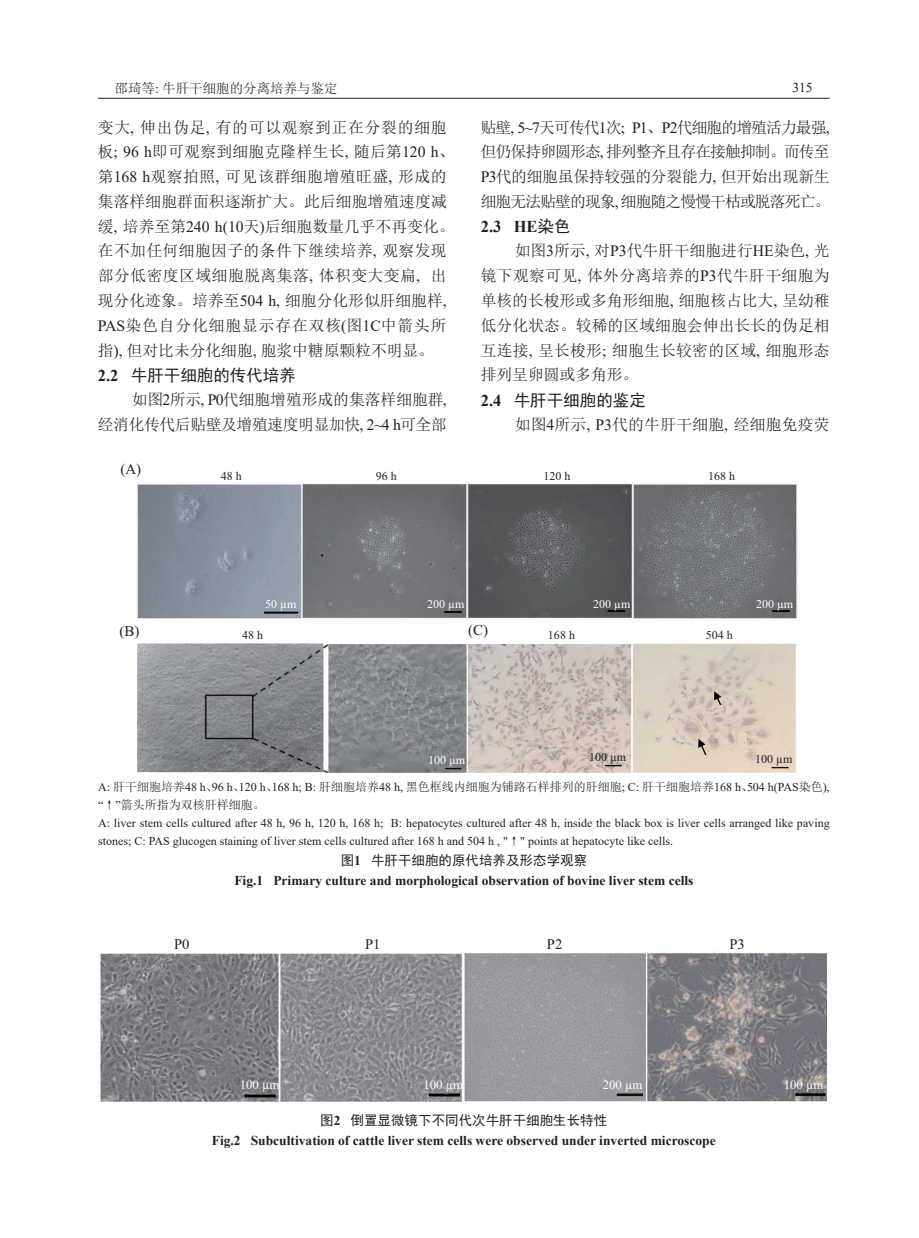
<style>
.page{position:relative;width:919px;height:1238px;background:#fff}
.page>*{position:absolute;margin:0;border:0;box-sizing:border-box;transform-origin:0 0}
.标题2{font:16.5px "Sim Hei";color:#231f20}
.标题2-2{font:700 16.5px "Times New Roman";color:#231f20}
.正文{font:15.75px/24.8px "Sim Sun";letter-spacing:.005em;color:#231f20;text-align:justify}
.正文-2{font:15.75px/24.8px "Sim Sun";letter-spacing:.03em;color:#231f20}
.正文-3{font:15.75px/24.8px "Sim Sun";letter-spacing:-.02em;color:#231f20;text-align:right}
.t1{font:15px "Times New Roman";color:#231f20}
.t2{font:14.7px "Times New Roman";color:#231f20}
.表头_图题{font:700 13.5px "Times New Roman";color:#231f20}
.表头_图题-2{font:13.5px "Sim Hei";color:#231f20}
.t3{font:13.5px "Sim Sun";color:#231f20}
.t4{font:13.5px "Times New Roman";color:#231f20}
.t5{font:12.75px "Times New Roman";color:#fff}
.表格_图注{font:12px/18px "Times New Roman";color:#231f20}
.表格_图注-2{font:12px/18px "Sim Sun";color:#231f20}
.t6{font:12px "Times New Roman";color:#fff}
.s1{font-family:"Times New Roman"}
.s2{font-family:"Times New Roman";font-weight:700}
.s3{font-family:"Sim Hei";font-weight:400}
.s4{font-family:"Sim Sun"}
</style>
<div class="page">
<hr style="left:98px;top:98px;width:731px;height:1px;background:#231f20">
<img style="left:137px;top:483px;width:660px;height:289px">
<img style="left:100px;top:953px;width:726px;height:148px">
<p class="t3" style="left:114px;top:81px;width:225px">邵琦等<span class="s1">:</span> 牛肝干细胞的分离培养与鉴定</p>
<p class="t4" style="left:792px;top:78px;width:22px">315</p>
<p class="正文-2" style="left:98px;top:115px;width:358px">变大<span class="s1">,</span> 伸出伪足<span class="s1">,</span> 有的可以观察到正在分裂的细胞板<span class="s1">; 96 h</span>即可观察到细胞克隆样生长<span class="s1">,</span> 随后第<span class="s1">120 h</span>、第<span class="s1">168 h</span>观察拍照<span class="s1">,</span> 可见该群细胞增殖旺盛<span class="s1">,</span> 形成的集落样细胞群面积逐渐扩大。此后细胞增殖速度减缓<span class="s1">,</span> 培养至第<span class="s1">240 h(10</span>天<span class="s1">)</span>后细胞数量几乎不再变化。在不加任何细胞因子的条件下继续培养<span class="s1">,</span> 观察发现部分低密度区域细胞脱离集落<span class="s1">,</span> 体积变大变扁<span class="s1">,</span> 出现分化迹象。培养至<span class="s1">504 h,</span> 细胞分化形似肝细胞样<span class="s1">,<br>PAS</span>染色自分化细胞显示存在双核<span class="s1">(</span>图<span class="s1">1C</span>中箭头所指<span class="s1">),</span> 但对比未分化细胞<span class="s1">,</span> 胞浆中糖原颗粒不明显。</p>
<p class="标题2" style="left:98px;top:367px;width:199px"><span class="s2">2.2</span> 牛肝干细胞的传代培养</p>
<p class="正文-3" style="left:98px;top:387px;width:350px">如图<span class="s1">2</span>所示<span class="s1">, P0</span>代细胞增殖形成的集落样细胞群<span class="s1">,<br></span>经消化传代后贴壁及增殖速度明显加快<span class="s1">, 2~4 h</span>可全部</p>
<p class="正文" style="left:480px;top:115px;width:351px">贴壁<span class="s1">, 5~7</span>天可传代<span class="s1">1</span>次<span class="s1">; P1</span>、<span class="s1">P2</span>代细胞的增殖活力最强<span class="s1">,</span>但仍保持卵圆形态<span class="s1">,</span> 排列整齐且存在接触抑制。而传至<span class="s1">P3</span>代的细胞虽保持较强的分裂能力<span class="s1">,</span> 但开始出现新生细胞无法贴壁的现象<span class="s1">,</span> 细胞随之慢慢干枯或脱落死亡。</p>
<p class="标题2-2" style="left:480px;top:215px;width:91px">2.3 HE<span class="s3">染色</span></p>
<p class="正文" style="left:480px;top:238px;width:350px;text-indent:34px">如图<span class="s1">3</span>所示<span class="s1">,</span> 对<span class="s1">P3</span>代牛肝干细胞进行<span class="s1">HE</span>染色<span class="s1">,</span> 光镜下观察可见<span class="s1">,</span> 体外分离培养的<span class="s1">P3</span>代牛肝干细胞为单核的长梭形或多角形细胞<span class="s1">,</span> 细胞核占比大<span class="s1">,</span> 呈幼稚低分化状态。较稀的区域细胞会伸出长长的伪足相互连接<span class="s1">,</span> 呈长梭形<span class="s1">;</span> 细胞生长较密的区域<span class="s1">,</span> 细胞形态排列呈卵圆或多角形。</p>
<p class="标题2" style="left:480px;top:391px;width:166px"><span class="s2">2.4</span> 牛肝干细胞的鉴定</p>
<p class="正文" style="left:514px;top:412px;width:316px">如图<span class="s1">4</span>所示<span class="s1">, P3</span>代的牛肝干细胞<span class="s1">,</span> 经细胞免疫荧</p>
<p class="t1" style="left:120px;top:463px;width:22px">(A)</p>
<p class="表格_图注" style="left:221px;top:468px;width:22px">48 h</p>
<p class="表格_图注" style="left:376px;top:468px;width:22px">96 h</p>
<p class="表格_图注" style="left:543px;top:468px;width:28px">120 h</p>
<p class="表格_图注" style="left:708px;top:468px;width:28px">168 h</p>
<p class="t6" style="left:265px;top:599px;width:33px">50 µm</p>
<p class="t6" style="left:427px;top:599px;width:39px">200 µm</p>
<p class="t6" style="left:593px;top:599px;width:39px">200 µm</p>
<p class="t6" style="left:756px;top:599px;width:39px">200 µm</p>
<p class="t1" style="left:119px;top:625px;width:21px">(B)</p>
<p class="t1" style="left:468px;top:624px;width:21px">(C)</p>
<p class="表格_图注" style="left:242px;top:627px;width:22px">48 h</p>
<p class="表格_图注" style="left:548px;top:627px;width:28px">168 h</p>
<p class="表格_图注" style="left:706px;top:627px;width:28px">504 h</p>
<p class="t6" style="left:428px;top:755px;width:39px">100 µm</p>
<p class="表格_图注" style="left:589px;top:749px;width:39px">100 µm</p>
<p class="表格_图注" style="left:755px;top:750px;width:39px">100 µm</p>
<p class="表格_图注-2" style="left:98px;top:777px;width:732px"><span class="s1">A:</span> 肝干细胞培养<span class="s1">48 h</span>、<span class="s1">96 h</span>、<span class="s1">120 h</span>、<span class="s1">168 h; B:</span> 肝细胞培养<span class="s1">48 h,</span> 黑色框线内细胞为铺路石样排列的肝细胞<span class="s1">; C:</span> 肝干细胞培养<span class="s1">168 h</span>、<span class="s1">504 h(PAS</span>染色<span class="s1">), “</span>↑<span class="s1">”</span>箭头所指为双核肝样细胞。</p>
<p class="表格_图注" style="left:98px;top:813px;width:733px">A: liver stem cells cultured after 48 h, 96 h, 120 h, 168 h; B: hepatocytes cultured after 48 h, inside the black box is liver cells arranged like paving stones; C: PAS glucogen staining of liver stem cells cultured after 168 h and 504 h , "<span class="s4">↑</span>" points at hepatocyte like cells.</p>
<p class="表头_图题-2" style="left:340px;top:852px;width:248px">图<span class="s2">1</span> 牛肝干细胞的原代培养及形态学观察</p>
<p class="表头_图题" style="left:234px;top:870px;width:460px">Fig.1 Primary culture and morphological observation of bovine liver stem cells</p>
<p class="t2" style="left:174px;top:938px;width:17px">P0</p>
<p class="t2" style="left:365px;top:938px;width:17px">P1</p>
<p class="t2" style="left:547px;top:938px;width:17px">P2</p>
<p class="t2" style="left:729px;top:938px;width:17px">P3</p>
<p class="t5" style="left:240px;top:1079px;width:41px">100 µm</p>
<p class="t5" style="left:423px;top:1079px;width:41px">100 µm</p>
<p class="t5" style="left:602px;top:1079px;width:41px">200 µm</p>
<p class="t5" style="left:783px;top:1079px;width:41px">100 µm</p>
<p class="表头_图题-2" style="left:320px;top:1113px;width:288px">图<span class="s2">2</span> 倒置显微镜下不同代次牛肝干细胞生长特性</p>
<p class="表头_图题" style="left:212px;top:1131px;width:505px">Fig.2 Subcultivation of cattle liver stem cells were observed under inverted microscope</p>
</div>
